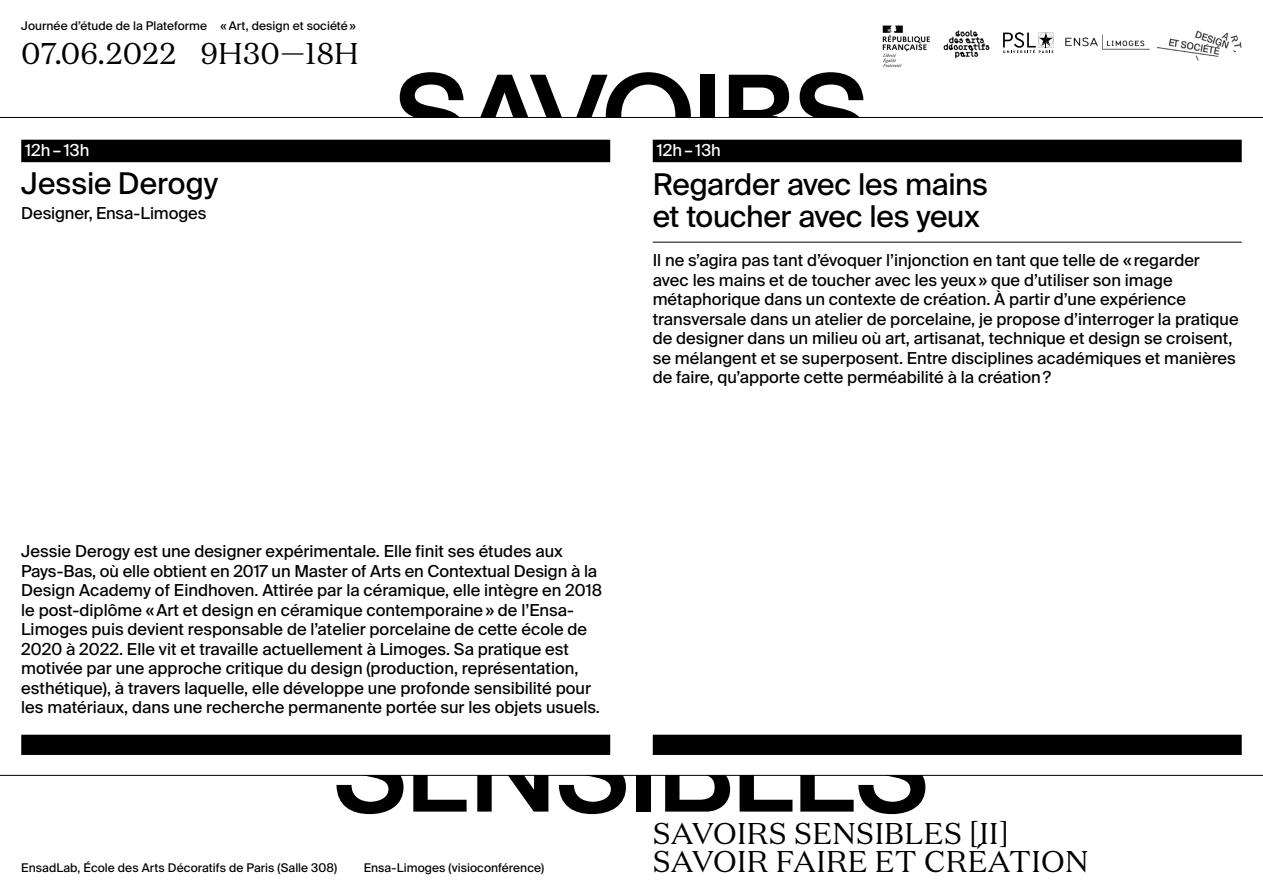
<style>
.page{position:relative;width:1263px;height:893px;background:#fff}
.page>*{position:absolute;margin:0;border:0;box-sizing:border-box;transform-origin:0 0}
.t1{font:500 114px "Folio";letter-spacing:-.015em;color:#000}
.t2{font:30px/27.8px "Domaine Text";letter-spacing:.01em;color:#000}
.t3{font:30px/32.2px "Suisse Intl";letter-spacing:-.015em;color:#000}
.t4{font:16.5px/19.5px "Suisse Intl";color:#000}
.t5{font:16.5px "Suisse Intl";letter-spacing:.005em;color:#fff}
.t6{font:12px "Suisse Intl";letter-spacing:.005em;color:#000}
</style>
<div class="page">
<hr style="left:0;top:117px;width:1263px;height:1px;background:#000">
<hr style="left:0;top:775px;width:1263px;height:1px;background:#000">
<img style="left:943px;top:30px;width:47px;height:29px">
<img style="left:882px;top:25px;width:49px;height:43px">
<img style="left:1157px;top:30px;width:85px;height:30px">
<svg style="left:1003px;top:32px;width:50px;height:21px"></svg>
<img style="left:1065px;top:34px;width:85px;height:16px">
<div style="left:21px;top:140px;width:589px;height:22px;background:#000"></div>
<div style="left:653px;top:140px;width:589px;height:22px;background:#000"></div>
<hr style="left:653px;top:242px;width:589px;height:1px;background:#000">
<div style="left:653px;top:735px;width:589px;height:20px;background:#000"></div>
<div style="left:21px;top:735px;width:589px;height:20px;background:#000"></div>
<p class="t6" style="left:21px;top:19px;width:336px">Journée d’étude de la Plateforme «Art, design et société»</p>
<h2 class="t2" style="left:21px;top:39px;width:339px">07.06.2022 9H30—18H</h2>
<p class="t5" style="left:25px;top:141px;width:66px">12h– 13h</p>
<h2 class="t3" style="left:21px;top:167px;width:198px">Jessie Derogy</h2>
<p class="t4" style="left:21px;top:203px;width:187px">Designer, Ensa-Limoges</p>
<h1 class="t1" style="left:396px;top:47px;width:473px">SAVOIRS</h1>
<p class="t5" style="left:657px;top:141px;width:66px">12h– 13h</p>
<h2 class="t3" style="left:653px;top:168px;width:337px">Regarder avec les mains et toucher avec les yeux</h2>
<p class="t4" style="left:653px;top:251px;width:587px">Il ne s’agira pas tant d’évoquer l’injonction en tant que telle de «regarder avec les mains et de toucher avec les yeux» que d’utiliser son image métaphorique dans un contexte de création. À partir d’une expérience transversale dans un atelier de porcelaine, je propose d’interroger la pratique de designer dans un milieu où art, artisanat, technique et design se croisent, se mélangent et se superposent. Entre disciplines académiques et manières de faire, qu’apporte cette perméabilité à la création?</p>
<p class="t4" style="left:21px;top:542px;width:582px">Jessie Derogy est une designer expérimentale. Elle finit ses études aux Pays-Bas, où elle obtient en 2017 un Master of Arts en Contextual Design à la Design Academy of Eindhoven. Attirée par la céramique, elle intègre en 2018 le post-diplôme «Art et design en céramique contemporaine» de l’Ensa-Limoges puis devient responsable de l’atelier porcelaine de cette école de 2020 à 2022. Elle vit et travaille actuellement à Limoges. Sa pratique est motivée par une approche critique du design (production, représentation, esthétique), à travers laquelle, elle développe une profonde sensibilité pour les matériaux, dans une recherche permanente portée sur les objets usuels.</p>
<h1 class="t1" style="left:335px;top:703px;width:595px">SENSIBLES</h1>
<p class="t6" style="left:21px;top:860px;width:317px">EnsadLab, École des Arts Décoratifs de Paris (Salle 308)</p>
<p class="t6" style="left:364px;top:860px;width:182px">Ensa-Limoges (visioconférence)</p>
<h2 class="t2" style="left:653px;top:819px;width:437px">SAVOIRS SENSIBLES [II]<br>SAVOIR FAIRE ET CRÉATION</h2>
</div>
